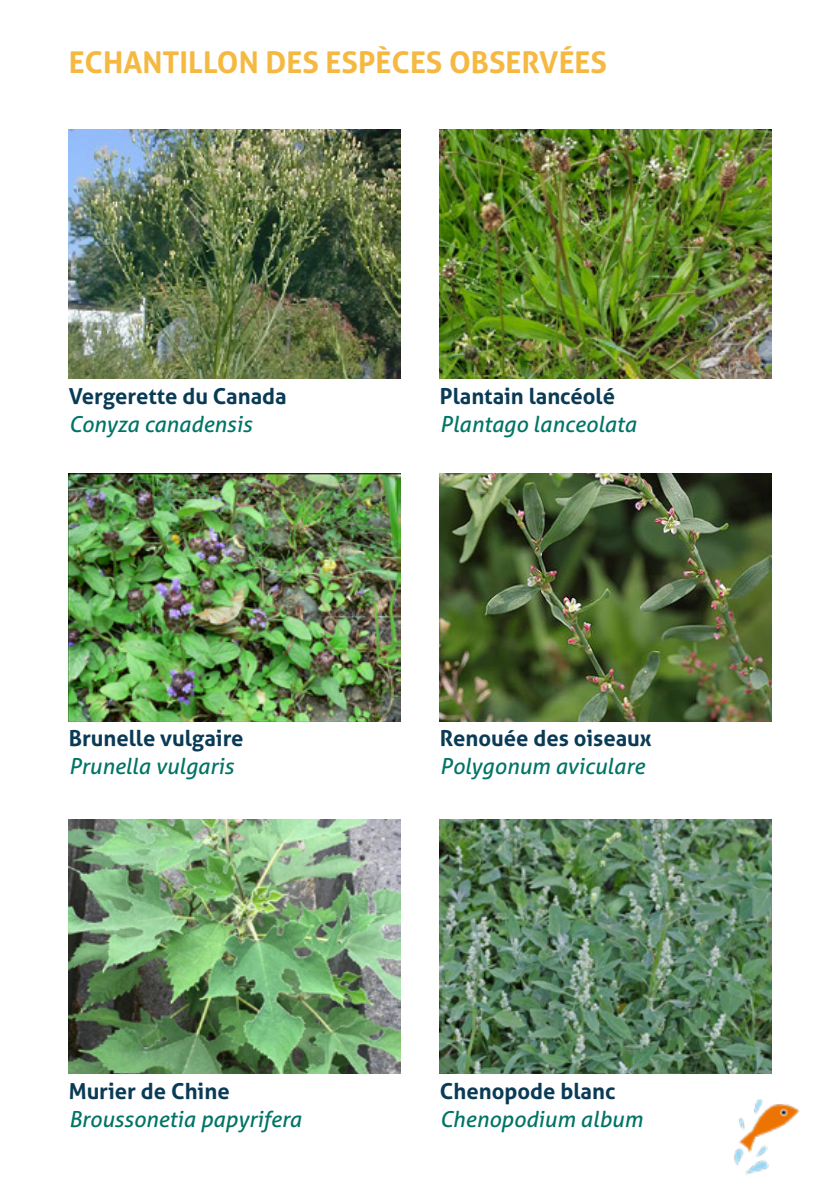
<style>
.page{position:relative;width:840px;height:1191px;background:#fff}
.page>*{position:absolute;margin:0;border:0;box-sizing:border-box;transform-origin:0 0}
.t1{font:700 30px "Aller";color:#f5b941}
.t2{font:italic 22px "Aller";color:#007466}
.t3{font:700 22px "Aller";color:#0a3b56}
</style>
<div class="page">
<img style="left:734px;top:1099px;width:66px;height:76px">
<img style="left:69px;top:130px;width:331px;height:248px">
<img style="left:439px;top:130px;width:331px;height:248px">
<img style="left:69px;top:474px;width:331px;height:247px">
<img style="left:439px;top:474px;width:332px;height:247px">
<img style="left:69px;top:819px;width:331px;height:254px">
<img style="left:439px;top:819px;width:332px;height:254px">
<p class="t1" style="left:69px;top:44px;width:539px">ECHANTILLON DES ESPÈCES OBSERVÉES</p>
<p class="t3" style="left:69px;top:382px;width:219px">Vergerette du Canada</p>
<p class="t2" style="left:69px;top:410px;width:185px">Conyza canadensis</p>
<p class="t3" style="left:69px;top:724px;width:176px">Brunelle vulgaire</p>
<p class="t2" style="left:69px;top:752px;width:166px">Prunella vulgaris</p>
<p class="t3" style="left:69px;top:1077px;width:162px">Murier de Chine</p>
<p class="t2" style="left:69px;top:1105px;width:234px">Broussonetia papyrifera</p>
<p class="t3" style="left:439px;top:382px;width:177px">Plantain lancéolé</p>
<p class="t2" style="left:439px;top:410px;width:198px">Plantago lanceolata</p>
<p class="t3" style="left:439px;top:724px;width:213px">Renouée des oiseaux</p>
<p class="t2" style="left:439px;top:752px;width:206px">Polygonum aviculare</p>
<p class="t3" style="left:439px;top:1077px;width:177px">Chenopode blanc</p>
<p class="t2" style="left:439px;top:1105px;width:204px">Chenopodium album</p>
</div>
